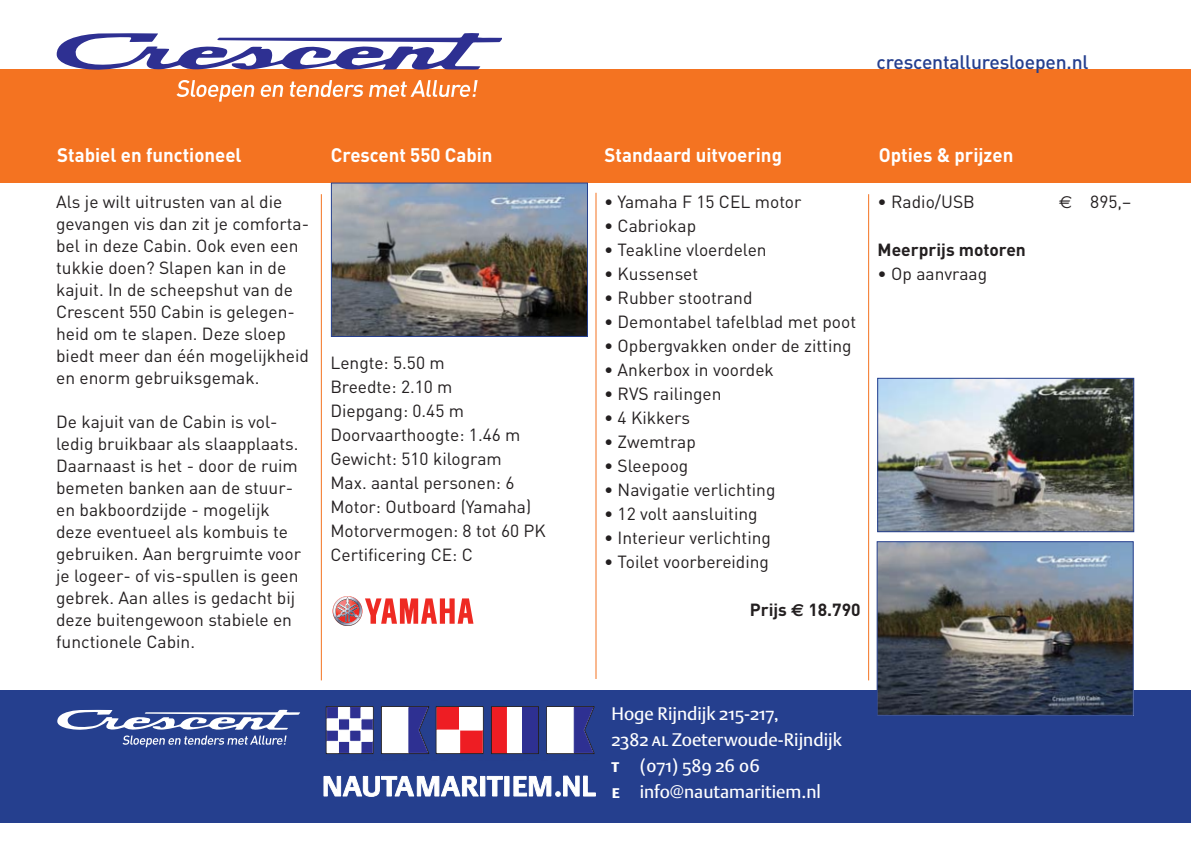
<style>
.page{position:relative;width:1191px;height:842px;background:#fff}
.page>*{position:absolute;margin:0;border:0;box-sizing:border-box;transform-origin:0 0}
.t1{font:700 19.4px "DIN";color:#fff;scale:.96 1}
.t2{font:500 19.4px "DIN";letter-spacing:-.01em;color:#253f8e}
.Normaal{font:18px "DTL Argo ST";color:#fff}
.Normaal-2{font:18px "DTL Argo T";color:#fff}
.t3{font:17.4px/22px "DIN";color:#231f20}
.t4{font:700 17.4px "DIN";color:#231f20}
.s1{font-family:"DTL Argo ST"}
.s2{font-family:"DTL Argo T Caps"}
.s3{font-family:"DTL Argo T Caps";font-weight:700}
</style>
<div class="page">
<div style="left:0;top:69px;width:1191px;height:114px;background:#f47321"></div>
<svg style="left:56px;top:33px;width:445px;height:37px"></svg>
<svg style="left:176px;top:80px;width:78px;height:22px"></svg>
<svg style="left:260px;top:85px;width:23px;height:12px"></svg>
<svg style="left:290px;top:80px;width:73px;height:17px"></svg>
<svg style="left:369px;top:80px;width:109px;height:17px"></svg>
<img style="left:333px;top:185px;width:253px;height:150px">
<div style="left:331px;top:183px;width:257px;height:154px;border:1px solid #253f8e"></div>
<svg style="left:332px;top:596px;width:141px;height:30px"></svg>
<div style="left:0;top:690px;width:1191px;height:132px;background:#253f8e"></div>
<svg style="left:325px;top:706px;width:270px;height:48px"></svg>
<div style="left:437px;top:707px;width:23px;height:23px;background:#ee1d23"></div>
<div style="left:437px;top:707px;width:23px;height:23px;border:1px solid #ee1d23"></div>
<div style="left:460px;top:730px;width:22px;height:23px;background:#ee1d23"></div>
<div style="left:460px;top:730px;width:22px;height:23px;border:1px solid #ee1d23"></div>
<div style="left:460px;top:707px;width:22px;height:23px;background:#fff"></div>
<div style="left:437px;top:730px;width:23px;height:23px;background:#fff"></div>
<div style="left:492px;top:707px;width:15px;height:46px;background:#ee1d23"></div>
<div style="left:492px;top:707px;width:15px;height:46px;border:1px solid #ee1d23"></div>
<div style="left:507px;top:707px;width:15px;height:46px;background:#fff"></div>
<div style="left:522px;top:707px;width:15px;height:46px;background:#2e3092"></div>
<svg style="left:323px;top:775px;width:273px;height:22px"></svg>
<svg style="left:57px;top:710px;width:243px;height:37px"></svg>
<hr style="left:321px;top:194px;width:1px;height:486px;background:#f47321">
<hr style="left:595px;top:193px;width:1px;height:486px;background:#f47321">
<hr style="left:868px;top:194px;width:1px;height:486px;background:#f47321">
<img style="left:879px;top:380px;width:253px;height:150px">
<div style="left:877px;top:378px;width:257px;height:154px;border:1px solid #253f8e"></div>
<img style="left:878px;top:543px;width:253px;height:171px">
<div style="left:876px;top:541px;width:257px;height:175px;border:1px solid #253f8e"></div>
<p class="t2" style="left:876px;top:50px;width:213px">crescentalluresloepen.nl</p>
<p class="t1" style="left:57px;top:142px;width:194px">Stabiel en functioneel</p>
<p class="t1" style="left:331px;top:142px;width:170px">Crescent 550 Cabin</p>
<p class="t1" style="left:604px;top:142px;width:186px">Standaard uitvoering</p>
<p class="t1" style="left:878px;top:142px;width:142px">Opties &amp; prijzen</p>
<p class="t3" style="left:56px;top:191px;width:254px">Als je wilt uitrusten van al die gevangen vis dan zit je comforta&shy;bel in deze Cabin. Ook even een tukkie doen? Slapen kan in de kajuit. In de scheepshut van de<br>Crescent 550 Cabin is gelegen&shy;heid om te slapen. Deze sloep biedt meer dan één mogelijkheid en enorm gebruiksgemak.</p>
<p class="t3" style="left:56px;top:411px;width:246px">De kajuit van de Cabin is vol&shy;ledig bruikbaar als slaapplaats.<br>Daarnaast is het - door de ruim bemeten banken aan de stuur&shy;en bakboordzijde - mogelijk deze eventueel als kombuis te gebruiken. Aan bergruimte voor je logeer- of vis-spullen is geen gebrek. Aan alles is gedacht bij deze buitengewoon stabiele en functionele Cabin.</p>
<p class="t3" style="left:330px;top:351px;width:116px">Lengte: 5.50 m</p>
<p class="t3" style="left:330px;top:375px;width:124px">Breedte: 2.10 m</p>
<p class="t3" style="left:330px;top:399px;width:135px">Diepgang: 0.45 m</p>
<p class="t3" style="left:330px;top:423px;width:192px">Doorvaarthoogte: 1.46 m</p>
<p class="t3" style="left:330px;top:447px;width:173px">Gewicht: 510 kilogram</p>
<p class="t3" style="left:330px;top:471px;width:186px">Max. aantal personen: 6</p>
<p class="t3" style="left:330px;top:495px;width:202px">Motor: Outboard (Yamaha)</p>
<p class="t3" style="left:330px;top:519px;width:217px">Motorvermogen: 8 tot 60 PK</p>
<p class="t3" style="left:330px;top:543px;width:144px">Certificering CE: C</p>
<p class="t3" style="left:604px;top:191px;width:199px">• Yamaha F 15 CEL motor</p>
<p class="t3" style="left:604px;top:215px;width:94px">• Cabriokap</p>
<p class="t3" style="left:604px;top:239px;width:164px">• Teakline vloerdelen</p>
<p class="t3" style="left:604px;top:263px;width:96px">• Kussenset</p>
<p class="t3" style="left:604px;top:287px;width:150px">• Rubber stootrand</p>
<p class="t3" style="left:604px;top:311px;width:254px">• Demontabel tafelblad met poot</p>
<p class="t3" style="left:604px;top:335px;width:249px">• Opbergvakken onder de zitting</p>
<p class="t3" style="left:604px;top:359px;width:171px">• Ankerbox in voordek</p>
<p class="t3" style="left:604px;top:383px;width:119px">• RVS railingen</p>
<p class="t3" style="left:604px;top:407px;width:88px">• 4 Kikkers</p>
<p class="t3" style="left:604px;top:431px;width:93px">• Zwemtrap</p>
<p class="t3" style="left:604px;top:455px;width:86px">• Sleepoog</p>
<p class="t3" style="left:604px;top:479px;width:173px">• Navigatie verlichting</p>
<p class="t3" style="left:604px;top:503px;width:155px">• 12 volt aansluiting</p>
<p class="t3" style="left:604px;top:527px;width:168px">• Interieur verlichting</p>
<p class="t3" style="left:604px;top:551px;width:167px">• Toilet voorbereiding</p>
<p class="t4" style="left:750px;top:599px;width:112px">Prijs 18.790</p>
<p class="t3" style="left:877px;top:191px;width:99px">• Radio/USB</p>
<p class="t3" style="left:1090px;top:191px;width:42px">895,–</p>
<p class="t4" style="left:877px;top:239px;width:150px">Meerprijs motoren</p>
<p class="t3" style="left:877px;top:263px;width:111px">• Op aanvraag</p>
<p class="Normaal-2" style="left:611px;top:703px;width:169px">Hoge Rijndijk <span class="s1">215-217,</span></p>
<p class="Normaal" style="left:611px;top:729px;width:232px">2382 <span class="s2">al</span> Zoeterwoude-Rijndijk</p>
<p class="Normaal" style="left:611px;top:755px;width:150px"><span class="s3">t</span> (071) 589 26 06</p>
<p class="Normaal" style="left:611px;top:781px;width:211px"><span class="s3">e</span> info@nautamaritiem.nl</p>
</div>
